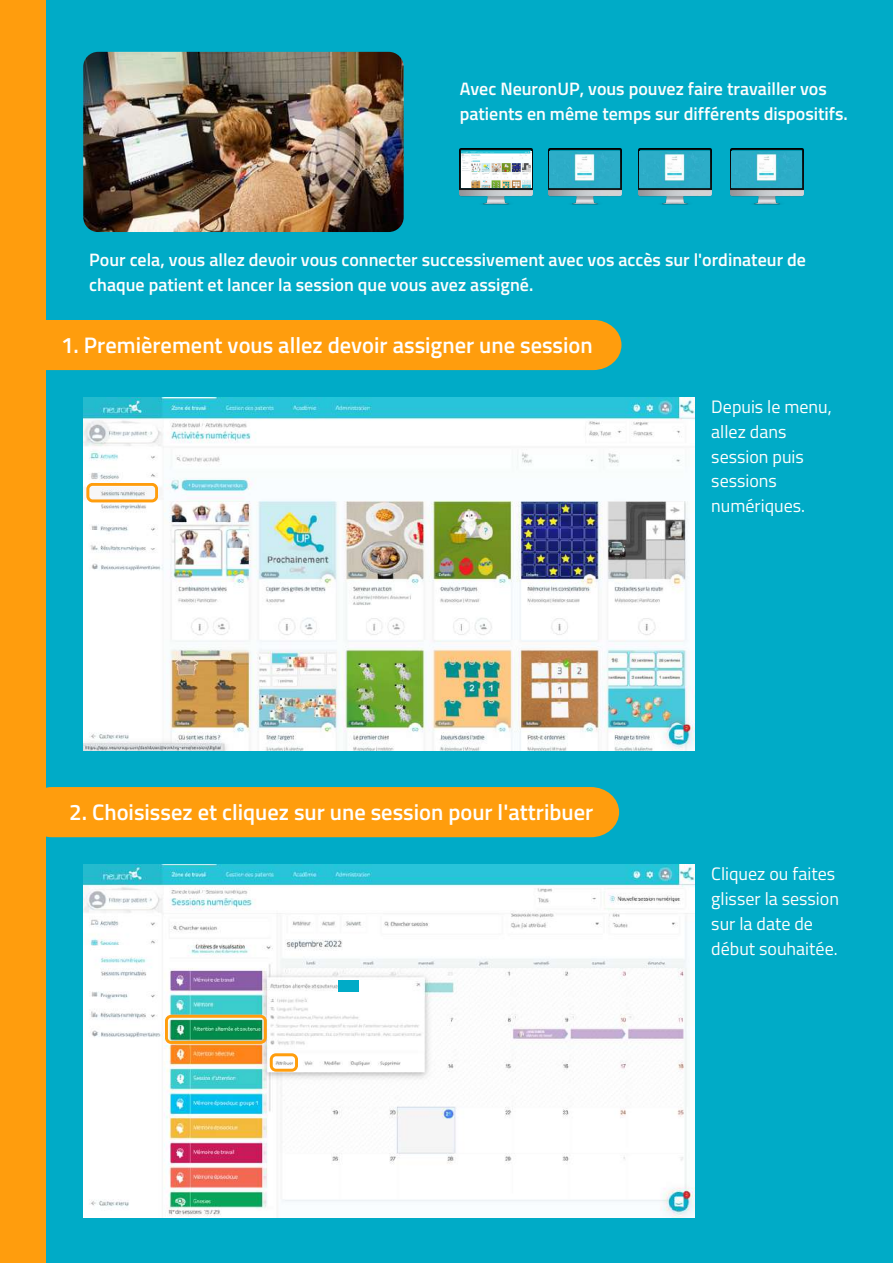
<style>
.page{position:relative;width:893px;height:1264px;background:#fff}
.page>*{position:absolute;margin:0;border:0;box-sizing:border-box;transform-origin:0 0}
.t1{font:600 22.5px "Titillium Web";color:#fff}
.t2{font:600 18px/24.8px "Titillium Web";color:#fefefe}
.t3{font:18px/24.8px "Titillium Web";color:#fefefe}
</style>
<div class="page">
<div style="left:0;top:0;width:892px;height:1262px;background:#00abc7"></div>
<div style="left:45px;top:320px;width:576px;height:50px;background:#ff9d0d"></div>
<div style="left:0;top:0;width:45px;height:1262px;background:#ff9d0d"></div>
<div style="left:45px;top:787px;width:574px;height:50px;background:#ff9d0d"></div>
<img style="left:83px;top:397px;width:611px;height:353px">
<svg style="left:86px;top:483px;width:72px;height:19px"></svg>
<img style="left:83px;top:864px;width:611px;height:353px">
<svg style="left:165px;top:1014px;width:102px;height:29px;background:#67a35e"></svg>
<svg style="left:270px;top:1053px;width:28px;height:18px"></svg>
<div style="left:338px;top:980px;width:21px;height:12px;background:#00abc7"></div>
<img style="left:83px;top:52px;width:320px;height:180px;border-radius:15px">
<img style="left:459px;top:149px;width:73px;height:56px">
<img style="left:548px;top:149px;width:73px;height:56px">
<img style="left:638px;top:149px;width:73px;height:56px">
<img style="left:730px;top:149px;width:73px;height:56px">
<img style="left:461px;top:151px;width:70px;height:36px">
<img style="left:550px;top:151px;width:69px;height:36px">
<img style="left:639px;top:151px;width:70px;height:36px">
<img style="left:731px;top:151px;width:70px;height:36px">
<p class="t2" style="left:459px;top:76px;width:390px">Avec NeuronUP, vous pouvez faire travailler vos patients en même temps sur différents dispositifs.</p>
<p class="t2" style="left:89px;top:247px;width:718px">Pour cela, vous allez devoir vous connecter successivement avec vos accès sur l'ordinateur de chaque patient et lancer la session que vous avez assigné.</p>
<p class="t1" style="left:61px;top:327px;width:533px">1. Premièrement vous allez devoir assigner une session</p>
<p class="t1" style="left:69px;top:794px;width:525px">2. Choisissez et cliquez sur une session pour l'attribuer</p>
<p class="t3" style="left:711px;top:394px;width:122px">Depuis le menu, allez dans session puis sessions numériques.</p>
<p class="t3" style="left:711px;top:861px;width:129px">Cliquez ou faites glisser la session sur la date de début souhaitée.</p>
</div>
